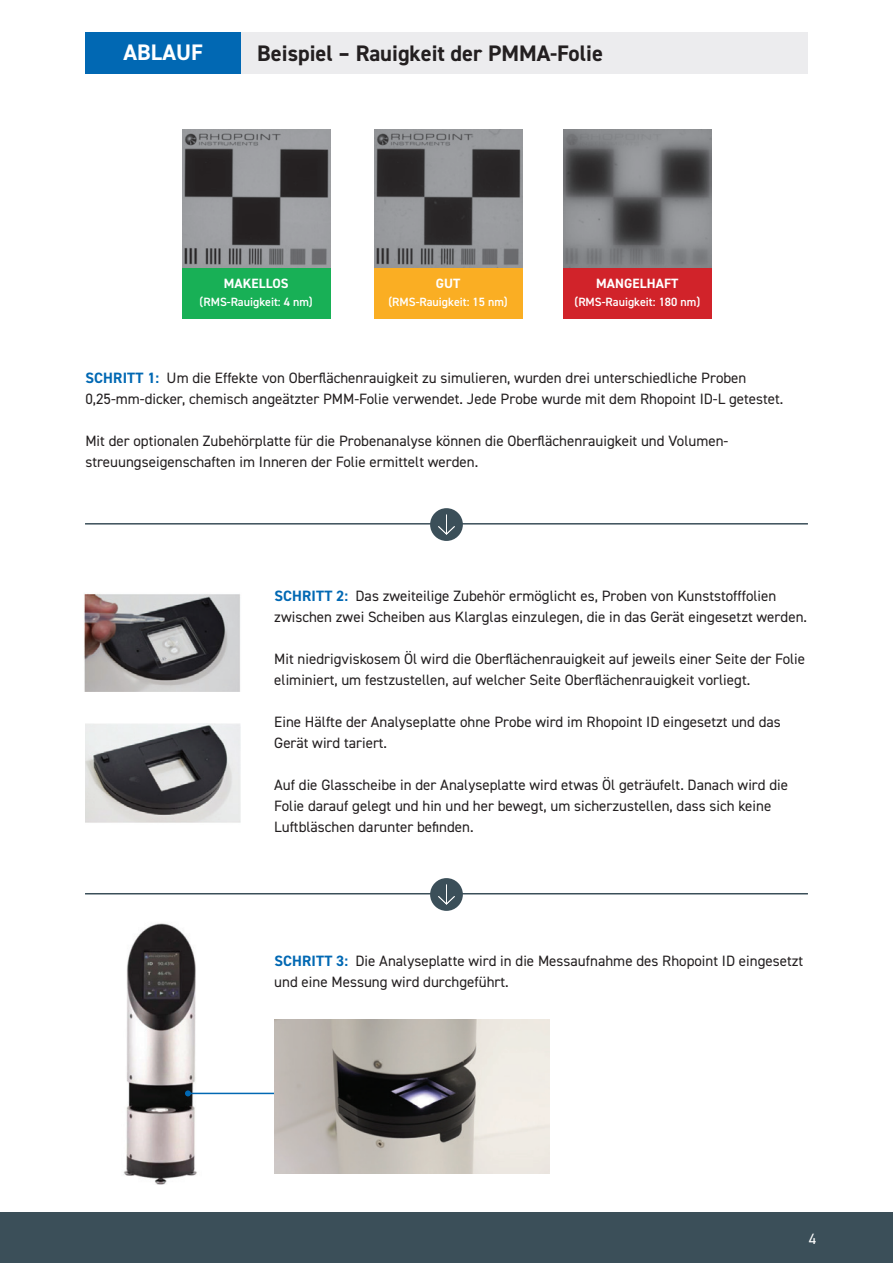
<style>
.page{position:relative;width:893px;height:1263px;background:#fff}
.page>*{position:absolute;margin:0;border:0;box-sizing:border-box;transform-origin:0 0}
.t1{font:700 22.5px "DIN2014";color:#231f20}
.t2{font:700 22.5px "DIN2014";color:#fff}
.t3{font:15px/21px "DIN2014";color:#231f20}
.t4{font:15px "DIN2014";color:#fff}
.t5{font:700 13.5px "DIN2014";letter-spacing:.01em;color:#fff}
.t6{font:600 12px "DIN2014";color:#fff}
.s1{font-weight:700;color:#0168b3}
</style>
<div class="page">
<img style="left:123px;top:923px;width:108px;height:261px">
<img style="left:84px;top:594px;width:156px;height:97px">
<img style="left:85px;top:724px;width:155px;height:99px">
<div style="left:0;top:1212px;width:893px;height:51px;background:#3b4f59"></div>
<hr style="left:85px;top:523px;width:723px;height:1px;background:#3b4f59">
<hr style="left:85px;top:893px;width:723px;height:1px;background:#3b4f59">
<div style="left:430px;top:508px;width:33px;height:33px;background:#3b4f59;border-radius:50%"></div>
<div style="left:430px;top:878px;width:33px;height:33px;background:#3b4f59;border-radius:50%"></div>
<svg style="left:438px;top:514px;width:17px;height:21px"></svg>
<svg style="left:438px;top:884px;width:17px;height:20px"></svg>
<hr style="left:188px;top:1093px;width:115px;height:1px;background:#0168b3">
<svg style="left:185px;top:1090px;width:6px;height:6px"></svg>
<img style="left:563px;top:130px;width:148px;height:138px">
<img style="left:374px;top:130px;width:148px;height:138px">
<img style="left:182px;top:130px;width:148px;height:138px">
<img style="left:274px;top:1019px;width:275px;height:154px">
<div style="left:85px;top:32px;width:723px;height:42px;background:#ececee"></div>
<div style="left:85px;top:32px;width:156px;height:42px;background:#0168b3"></div>
<div style="left:182px;top:268px;width:148px;height:51px;background:#18b056"></div>
<div style="left:374px;top:268px;width:148px;height:51px;background:#faae23"></div>
<div style="left:563px;top:268px;width:148px;height:51px;background:#d1232a"></div>
<h1 class="t2" style="left:124px;top:40px;width:81px">ABLAUF</h1>
<h1 class="t1" style="left:257px;top:41px;width:347px">Beispiel – Rauigkeit der PMMA-Folie</h1>
<p class="t5" style="left:224px;top:276px;width:66px">MAKELLOS</p>
<p class="t6" style="left:200px;top:296px;width:115px">(RMS-Rauigkeit: 4 nm)</p>
<p class="t5" style="left:436px;top:276px;width:26px">GUT</p>
<p class="t6" style="left:388px;top:296px;width:121px">(RMS-Rauigkeit: 15 nm)</p>
<p class="t5" style="left:596px;top:276px;width:84px">MANGELHAFT</p>
<p class="t6" style="left:574px;top:296px;width:127px">(RMS-Rauigkeit: 180 nm)</p>
<p class="t3" style="left:85px;top:368px;width:700px"><span class="s1">SCHRITT 1:</span> Um die Effekte von Oberflächenrauigkeit zu simulieren, wurden drei unterschiedliche Proben<br>0,25-mm-dicker, chemisch angeätzter PMM-Folie verwendet. Jede Probe wurde mit dem Rhopoint ID-L getestet.</p>
<p class="t3" style="left:85px;top:431px;width:644px">Mit der optionalen Zubehörplatte für die Probenanalyse können die Oberflächenrauigkeit und Volumen&shy;streuungs eigenschaften im Inneren der Folie ermittelt werden.</p>
<p class="t3" style="left:274px;top:586px;width:534px"><span class="s1">SCHRITT 2:</span> Das zweiteilige Zubehör ermöglicht es, Proben von Kunststofffolien zwischen zwei Scheiben aus Klarglas einzulegen, die in das Gerät eingesetzt werden.</p>
<p class="t3" style="left:274px;top:649px;width:532px">Mit niedrigviskosem Öl wird die Oberflächenrauigkeit auf jeweils einer Seite der Folie eliminiert, um festzustellen, auf welcher Seite Oberflächenrauigkeit vorliegt.</p>
<p class="t3" style="left:274px;top:712px;width:508px">Eine Hälfte der Analyseplatte ohne Probe wird im Rhopoint ID eingesetzt und das<br>Gerät wird tariert.</p>
<p class="t3" style="left:274px;top:775px;width:515px">Auf die Glasscheibe in der Analyseplatte wird etwas Öl geträufelt. Danach wird die<br>Folie darauf gelegt und hin und her bewegt, um sicherzustellen, dass sich keine<br>Luftbläschen darunter befinden.</p>
<p class="t3" style="left:274px;top:950px;width:530px"><span class="s1">SCHRITT 3:</span> Die Analyseplatte wird in die Messaufnahme des Rhopoint ID eingesetzt und eine Messung wird durchgeführt.</p>
<p class="t4" style="left:809px;top:1231px;width:9px">4</p>
</div>
